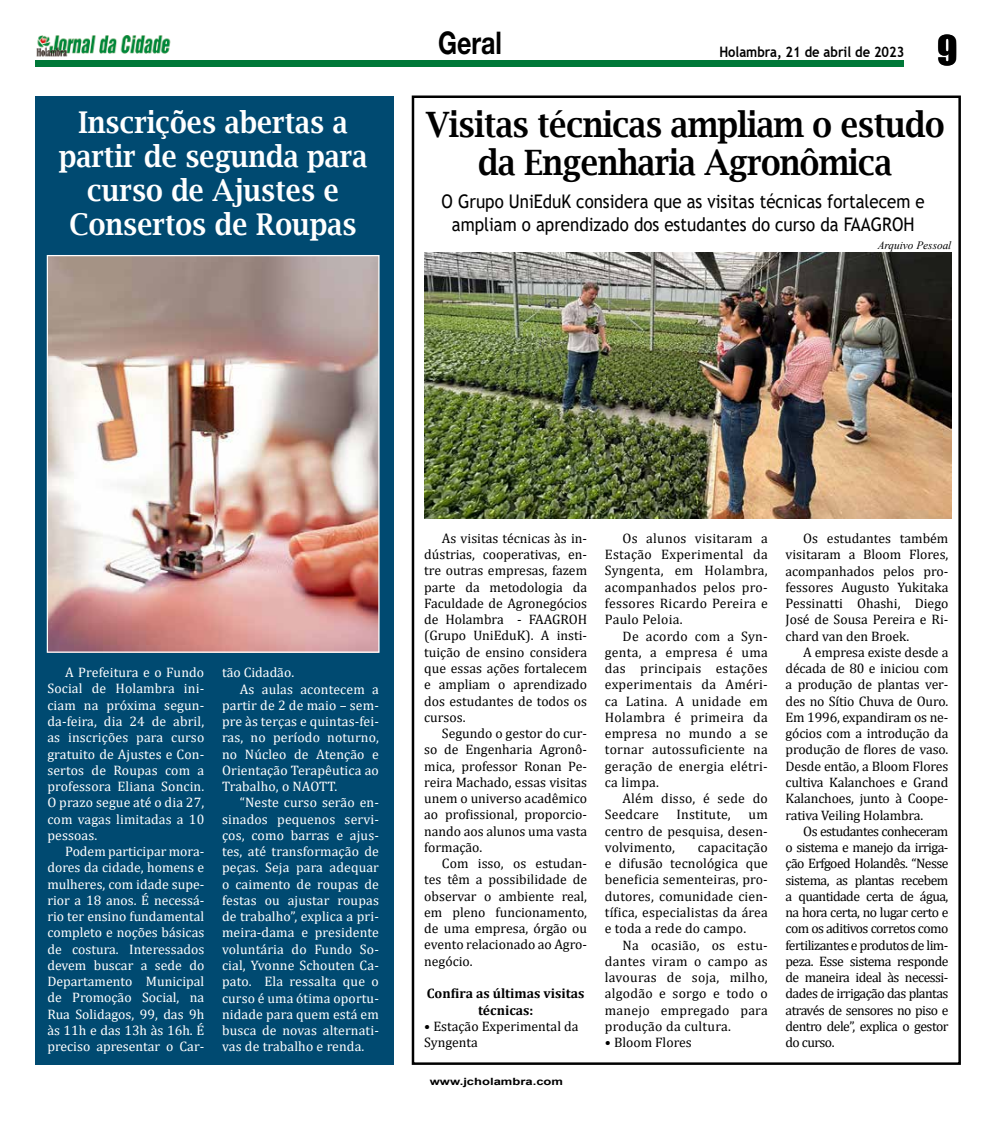
<style>
.page{position:relative;width:993px;height:1124px;background:#fff}
.page>*{position:absolute;margin:0;border:0;box-sizing:border-box;transform-origin:0 0}
.t1{font:37.5px "Impact";color:#000}
.t2{font:600 35px/38.8px "Lucida Bright";letter-spacing:-.02em;color:#000;text-align:center;scale:.9 1}
.t3{font:700 31.25px "Helvetica Neue";color:#000;scale:.8 1}
.t4{font:600 30px/33.8px "Lucida Bright";color:#fff;text-align:center;scale:.9 1}
.t5{font:18.75px/22.5px "Trebuchet MS";color:#000;text-align:center;scale:.9 1}
.t6{font:700 14.38px "Trebuchet MS";color:#000;scale:.9 1}
.t7{font:13.75px/16.2px "Cambria";color:#000;text-align:justify}
.t8{font:13.75px/16.2px "Cambria";letter-spacing:.01em;color:#fff;text-align:justify}
.t9{font:700 13.75px/16.2px "Cambria";color:#000;text-align:center}
.t10{font:italic 11.25px "Times New Roman";color:#000}
.t11{font:700 10px "Arial";color:#000;scale:1.3 1}
</style>
<div class="page">
<div style="left:35px;top:60px;width:869px;height:7px;background:#007838"></div>
<img style="left:36px;top:35px;width:135px;height:22px">
<div style="left:35px;top:96px;width:358px;height:968px;background:#004a71"></div>
<img style="left:424px;top:252px;width:527px;height:267px">
<img style="left:49px;top:257px;width:328px;height:393px">
<div style="left:47px;top:255px;width:332px;height:397px;border:1px solid #fff"></div>
<h3 class="t4" style="left:59px;top:106px;width:344px">Inscrições abertas a partir de segunda para curso de Ajustes e<br>Consertos de Roupas</h3>
<h3 class="t3" style="left:438px;top:24px;width:81px">Geral</h3>
<p class="t6" style="left:719px;top:43px;width:207px">Holambra, 21 de abril de 2023</p>
<h1 class="t1" style="left:936px;top:21px;width:22px">9</h1>
<h2 class="t2" style="left:425px;top:105px;width:578px">Visitas técnicas ampliam o estudo da Engenharia Agronômica</h2>
<h3 class="t5" style="left:441px;top:190px;width:538px">O Grupo UniEduK considera que as visitas técnicas fortalecem e ampliam o aprendizado dos estudantes do curso da FAAGROH</h3>
<p class="t10" style="left:877px;top:237px;width:75px">Arquivo Pessoal</p>
<p class="t8" style="left:47px;top:664px;width:158px;text-indent:18px">A Prefeitura e o Fundo Social de Holambra ini&shy;ciam na próxima segun&shy;da-feira, dia 24 de abril, as inscrições para curso gratuito de Ajustes e Con&shy;sertos de Roupas com a professora Eliana Soncin.<br>O prazo segue até o dia 27, com vagas limitadas a 10 pessoas.</p>
<p class="t8" style="left:47px;top:843px;width:158px;text-indent:18px">Podem participar mora&shy;dores da cidade, homens e mulheres, com idade supe&shy;rior a 18 anos. É necessá&shy;rio ter ensino fundamental completo e noções básicas de costura. Interessados devem buscar a sede do Departamento Municipal de Promoção Social, na Rua Solidagos, 99, das 9h às 11h e das 13h às 16h. É preciso apresentar o Car-</p>
<p class="t8" style="left:222px;top:664px;width:74px">tão Cidadão.</p>
<p class="t8" style="left:240px;top:680px;width:141px">As aulas acontecem a</p>
<p class="t8" style="left:222px;top:696px;width:158px">partir de 2 de maio – sem-</p>
<p class="t8" style="left:222px;top:713px;width:158px">pre às terças e quintas-fei-</p>
<p class="t8" style="left:222px;top:729px;width:158px">ras, no período noturno,</p>
<p class="t8" style="left:222px;top:745px;width:158px">no Núcleo de Atenção e</p>
<p class="t8" style="left:222px;top:761px;width:158px">Orientação Terapêutica ao</p>
<p class="t8" style="left:222px;top:778px;width:117px">Trabalho, o NAOTT.</p>
<p class="t8" style="left:240px;top:794px;width:141px">“Neste curso serão en-</p>
<p class="t8" style="left:222px;top:810px;width:158px">sinados pequenos servi-</p>
<p class="t8" style="left:222px;top:826px;width:158px">ços, como barras e ajus-</p>
<p class="t8" style="left:222px;top:843px;width:158px">tes, até transformação de</p>
<p class="t8" style="left:222px;top:859px;width:158px">peças. Seja para adequar</p>
<p class="t8" style="left:222px;top:875px;width:158px">o caimento de roupas de</p>
<p class="t8" style="left:222px;top:891px;width:158px">festas ou ajustar roupas</p>
<p class="t8" style="left:222px;top:908px;width:158px">de trabalho”, explica a pri-</p>
<p class="t8" style="left:222px;top:924px;width:158px">meira-dama e presidente</p>
<p class="t8" style="left:222px;top:940px;width:158px">voluntária do Fundo So-</p>
<p class="t8" style="left:222px;top:956px;width:158px">cial, Yvonne Schouten Ca-</p>
<p class="t8" style="left:222px;top:973px;width:158px">pato. Ela ressalta que o</p>
<p class="t8" style="left:222px;top:989px;width:158px">curso é uma ótima oportu-</p>
<p class="t8" style="left:222px;top:1005px;width:158px">nidade para quem está em</p>
<p class="t8" style="left:222px;top:1021px;width:158px">busca de novas alternati-</p>
<p class="t8" style="left:222px;top:1038px;width:144px">vas de trabalho e renda.</p>
<p class="t7" style="left:424px;top:530px;width:164px;text-indent:18px">As visitas técnicas às in&shy;dústrias, cooperativas, en&shy;tre outras empresas, fazem parte da metodologia da Faculdade de Agronegócios de Holambra - FAAGROH (Grupo UniEduK). A insti&shy;tuição de ensino considera que essas ações fortalecem e ampliam o aprendizado dos estudantes de todos os cursos.</p>
<p class="t7" style="left:424px;top:725px;width:164px;text-indent:18px">Segundo o gestor do cur&shy;so de Engenharia Agronô&shy;mica, professor Ronan Pe&shy;reira Machado, essas visitas unem o universo acadêmico ao profissional, proporcio&shy;nando aos alunos uma vasta formação.</p>
<p class="t7" style="left:424px;top:855px;width:164px;text-indent:18px">Com isso, os estudan&shy;tes têm a possibilidade de observar o ambiente real, em pleno funcionamento, de uma empresa, órgão ou evento relacionado ao Agro&shy;negócio.</p>
<p class="t9" style="left:426px;top:984px;width:159px">Confira as últimas visitas técnicas:</p>
<p class="t7" style="left:424px;top:1017px;width:156px">• Estação Experimental da<br>Syngenta</p>
<p class="t11" style="left:429px;top:1074px;width:104px">www.jcholambra.com</p>
<p class="t7" style="left:604px;top:530px;width:164px;text-indent:18px">Os alunos visitaram a Estação Experimental da Syngenta, em Holambra, acompanhados pelos pro&shy;fessores Ricardo Pereira e Paulo Peloia.</p>
<p class="t7" style="left:604px;top:627px;width:164px;text-indent:18px">De acordo com a Syn&shy;genta, a empresa é uma das principais estações experimentais da Améri&shy;ca Latina. A unidade em Holambra é primeira da empresa no mundo a se tornar autossuficiente na geração de energia elétri&shy;ca limpa.</p>
<p class="t7" style="left:604px;top:790px;width:164px;text-indent:18px">Além disso, é sede do<br>Seedcare</p>
<p class="t7" style="left:676px;top:806px;width:56px">Institute,</p>
<p class="t7" style="left:604px;top:806px;width:164px;text-indent:144px">um centro de pesquisa, desen&shy;volvimento,</p>
<p class="t7" style="left:604px;top:839px;width:164px;text-indent:93px">capacitação e difusão tecnológica que beneficia sementeiras, pro&shy;dutores, comunidade cien&shy;tífica, especialistas da área e toda a rede do campo.</p>
<p class="t7" style="left:604px;top:936px;width:164px;text-indent:18px">Na ocasião, os estu&shy;dantes viram o campo as lavouras de soja, milho, algodão e sorgo e todo o manejo empregado para produção da cultura.</p>
<p class="t7" style="left:604px;top:1034px;width:88px">• Bloom Flores</p>
<p class="t7" style="left:785px;top:530px;width:164px;text-indent:18px">Os estudantes também visitaram a Bloom Flores, acompanhados pelos pro&shy;fessores Augusto Yukitaka Pessinatti Ohashi, Diego José de Sousa Pereira e Ri&shy;chard van den Broek.</p>
<p class="t7" style="left:785px;top:644px;width:164px;text-indent:18px">A empresa existe desde a década de 80 e iniciou com a produção de plantas ver&shy;des no Sítio Chuva de Ouro.<br>Em 1996, expandiram os ne&shy;gócios com a introdução da produção de flores de vaso.<br>Desde então, a Bloom Flores cultiva Kalanchoes e Grand Kalanchoes, junto à Coope&shy;rativa Veiling Holambra.</p>
<p class="t7" style="left:785px;top:822px;width:164px;text-indent:18px">Os estudantes conheceram o sistema e manejo da irriga&shy;ção Erfgoed Holandês. “Nesse sistema, as plantas recebem a quantidade certa de água, na hora certa, no lugar certo e com os aditivos corretos como fertilizantes e produtos de lim&shy;peza. Esse sistema responde de maneira ideal às necessi&shy;dades de irrigação das plantas através de sensores no piso e dentro dele”, explica o gestor do curso.</p>
</div>
